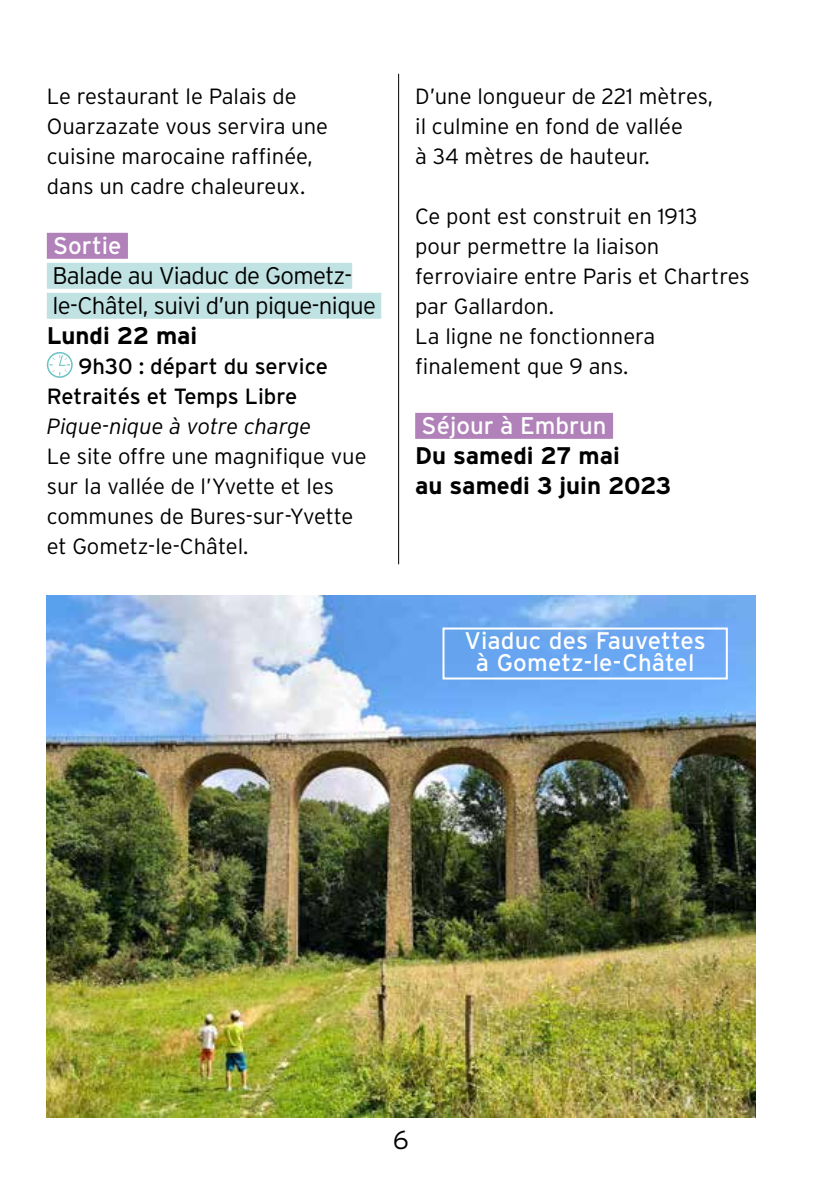
<style>
.page{position:relative;width:840px;height:1191px;background:#fff}
.page>*{position:absolute;margin:0;border:0;box-sizing:border-box;transform-origin:0 0}
.t1{font:300 26px "Interstate";color:#000}
.t2{font:24px/22px "Interstate";color:#fff;text-align:center}
.t3{font:300 24px/30px "Interstate";letter-spacing:-.025em;color:#000}
.t4{font:700 24px/30px "Interstate";color:#000}
.t5{font:300 22px/30px "Interstate";color:#000}
.t6{font:22px/30px "Interstate";color:#000}
.t7{font:italic 300 22px "Interstate";color:#000}
</style>
<div class="page">
<div style="left:47px;top:233px;width:81px;height:26px;background:#b182b9"></div>
<div style="left:47px;top:263px;width:305px;height:26px;background:#c0e2e3"></div>
<div style="left:47px;top:293px;width:334px;height:26px;background:#c0e2e3"></div>
<svg style="left:47px;top:352px;width:26px;height:26px"></svg>
<div style="left:415px;top:413px;width:197px;height:26px;background:#b182b9"></div>
<hr style="left:398px;top:74px;width:1px;height:490px;background:#000">
<img style="left:47px;top:595px;width:707px;height:522px">
<div style="left:442px;top:627px;width:285px;height:52px;border:2px solid #fff"></div>
<p class="t5" style="left:47px;top:81px;width:283px">Le restaurant le Palais de<br>Ouarzazate vous servira une cuisine marocaine raffinée, dans un cadre chaleureux.</p>
<p class="t2" style="left:53px;top:234px;width:70px">Sortie</p>
<p class="t3" style="left:52px;top:260px;width:325px">Balade au Viaduc de Gometz&shy;le-Châtel, suivi d’un pique-nique</p>
<p class="t4" style="left:47px;top:320px;width:152px">Lundi 22 mai</p>
<p class="t6" style="left:47px;top:351px;width:282px;text-indent:32px">9h30 : départ du service<br>Retraités et Temps Libre</p>
<p class="t7" style="left:47px;top:414px;width:266px">Pique-nique à votre charge</p>
<p class="t5" style="left:47px;top:441px;width:321px">Le site offre une magnifique vue sur la vallée de l’Yvette et les communes de Bures-sur-Yvette et Gometz-le-Châtel.</p>
<p class="t5" style="left:415px;top:81px;width:299px">D’une longueur de 221 mètres, il culmine en fond de vallée<br>à 34 mètres de hauteur.</p>
<p class="t5" style="left:415px;top:201px;width:336px">Ce pont est construit en 1913<br>pour permettre la liaison ferroviaire entre Paris et Chartres par Gallardon.<br>La ligne ne fonctionnera finalement que 9 ans.</p>
<p class="t2" style="left:421px;top:414px;width:186px">Séjour à Embrun</p>
<p class="t4" style="left:415px;top:440px;width:257px">Du samedi 27 mai<br>au samedi 3 juin 2023</p>
<p class="t2" style="left:464px;top:629px;width:243px">Viaduc des Fauvettes à Gometz-le-Châtel</p>
<p class="t1" style="left:392px;top:1125px;width:17px">6</p>
</div>
